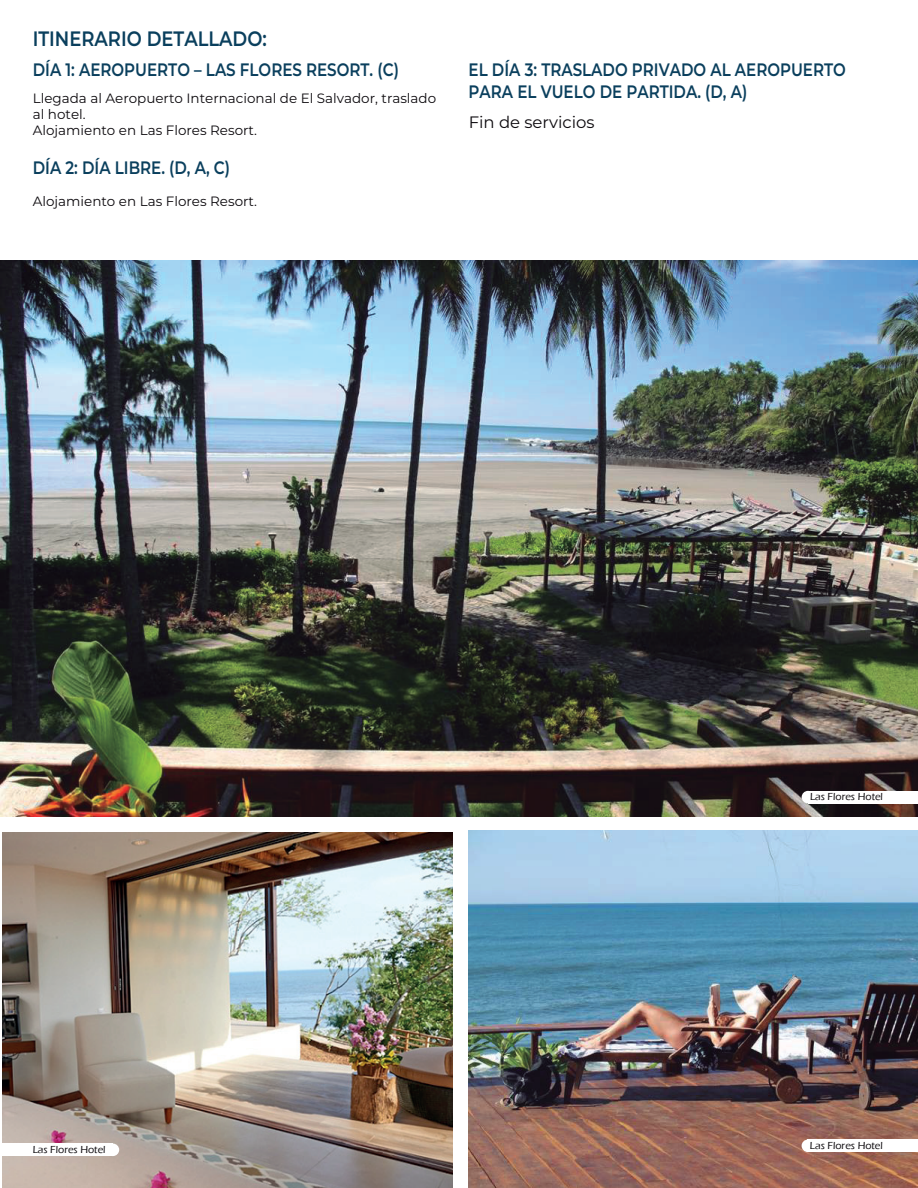
<style>
.page{position:relative;width:918px;height:1188px;background:#fff}
.page>*{position:absolute;margin:0;border:0;box-sizing:border-box;transform-origin:0 0}
.t1{font:600 20.85px "Montserrat";color:#0a3f5d;scale:.86 1}
.t2{font:600 18px/21.6px "Montserrat";color:#0a3f5d;scale:.84 1}
.t3{font:16.5px "Montserrat";color:#0c090d}
.t4{font:13.5px/16.2px "Montserrat";color:#0c090d}
.t5{font:500 10.5px "Eras ITC";color:#0c090d}
</style>
<div class="page">
<img style="left:2px;top:832px;width:451px;height:356px">
<img style="left:1px;top:260px;width:917px;height:556px">
<img style="left:469px;top:831px;width:449px;height:357px">
<div style="left:808px;top:791px;width:110px;height:12px;background:#fff"></div>
<div style="left:808px;top:1140px;width:110px;height:12px;background:#fff"></div>
<div style="left:802px;top:791px;width:12px;height:12px;background:#fff;border-radius:50%"></div>
<div style="left:802px;top:1140px;width:12px;height:12px;background:#fff;border-radius:50%"></div>
<div style="left:1px;top:1144px;width:112px;height:12px;background:#fff"></div>
<div style="left:106px;top:1144px;width:13px;height:12px;background:#fff;border-radius:50%"></div>
<h1 class="t1" style="left:33px;top:24px;width:274px">ITINERARIO DETALLADO:</h1>
<h2 class="t2" style="left:33px;top:58px;width:437px">DÍA 1: AEROPUERTO – LAS FLORES RESORT. (C)</h2>
<p class="t4" style="left:33px;top:90px;width:405px">Llegada al Aeropuerto Internacional de El Salvador, traslado al hotel.<br>Alojamiento en Las Flores Resort.</p>
<h2 class="t2" style="left:33px;top:156px;width:237px">DÍA 2: DÍA LIBRE. (D, A, C)</h2>
<p class="t4" style="left:33px;top:193px;width:226px">Alojamiento en Las Flores Resort.</p>
<h2 class="t2" style="left:469px;top:58px;width:451px">EL DÍA 3: TRASLADO PRIVADO AL AEROPUERTO<br>PARA EL VUELO DE PARTIDA. (D, A)</h2>
<p class="t3" style="left:469px;top:111px;width:128px">Fin de servicios</p>
<p class="t5" style="left:33px;top:1144px;width:74px">Las Flores Hotel</p>
<p class="t5" style="left:810px;top:791px;width:74px">Las Flores Hotel</p>
<p class="t5" style="left:810px;top:1140px;width:74px">Las Flores Hotel</p>
</div>
